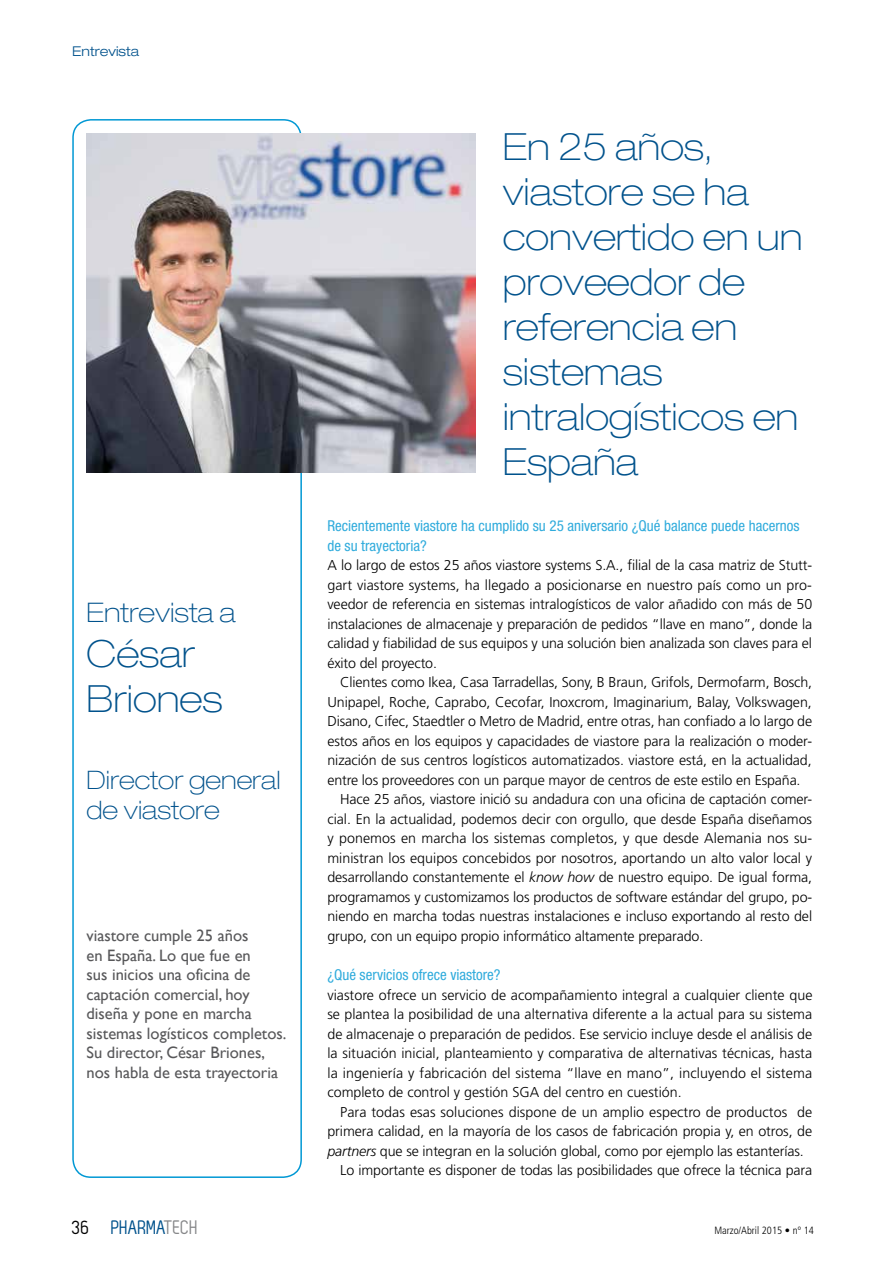
<style>
.page{position:relative;width:893px;height:1263px;background:#fff}
.page>*{position:absolute;margin:0;border:0;box-sizing:border-box;transform-origin:0 0}
.t1{font:100 expanded 37.5px/45px "Helvetica Neue LT Std";color:#00528c}
.t2{font:100 expanded 27px "Helvetica Neue LT Std";color:#00528c}
.t3{font:100 expanded 25.5px/30.6px "Helvetica Neue LT Std";color:#00528c}
.t4{font:19.5px "Zag";color:#00528c}
.t5{font:16.5px/19.5px "Gill Sans";color:#58585a}
.t6{font:condensed 15px/19.5px "Helvetica Neue LT Std";color:#2fabdc}
.t7{font:300 14.25px/19.5px "Frutiger";letter-spacing:-.01em;color:#000;text-align:justify}
.t8{font:300 expanded 13.5px "Helvetica Neue LT Std";color:#00528c}
.t9{font:300 condensed 10.5px "Frutiger";color:#000}
.s1{color:#000}
.s2{color:#87888a}
.s3{font-style:italic}
</style>
<div class="page">
<div style="left:72px;top:119px;width:230px;height:1059px;border:2px solid #0098d4;border-radius:18px"></div>
<img style="left:87px;top:133px;width:388px;height:339px">
<p class="t8" style="left:72px;top:43px;width:68px">Entrevista</p>
<h2 class="t2" style="left:87px;top:597px;width:151px">Entrevista a</h2>
<h1 class="t1" style="left:87px;top:631px;width:138px">César<br>Briones</h1>
<h3 class="t3" style="left:87px;top:764px;width:196px">Director general de viastore</h3>
<p class="t5" style="left:87px;top:926px;width:201px">viastore cumple 25 años<br>en España. Lo que fue en<br>sus inicios una oficina de captación comercial, hoy diseña y pone en marcha sistemas logísticos completos.<br>Su director, César Briones, nos habla de esta trayectoria</p>
<h3 class="t4" style="left:72px;top:1216px;width:127px"><span class="s1">36</span> PHARMA<span class="s2">TECH</span></h3>
<h1 class="t1" style="left:503px;top:124px;width:301px">En 25 años, viastore se ha convertido en un proveedor de referencia en sistemas intralogísticos en<br>España</h1>
<p class="t6" style="left:327px;top:516px;width:474px">Recientemente viastore ha cumplido su 25 aniversario ¿Qué balance puede hacernos de su trayectoria?</p>
<p class="t7" style="left:327px;top:556px;width:486px">A lo largo de estos 25 años viastore systems S.A., filial de la casa matriz de Stutt&shy;gart viastore systems, ha llegado a posicionarse en nuestro país como un pro&shy;veedor de referencia en sistemas intralogísticos de valor añadido con más de 50 instalaciones de almacenaje y preparación de pedidos “llave en mano”, donde la calidad y fiabilidad de sus equipos y una solución bien analizada son claves para el éxito del proyecto.</p>
<p class="t7" style="left:340px;top:673px;width:474px">Clientes como Ikea, Casa Tarradellas, Sony, B Braun, Grifols, Dermofarm, Bosch,</p>
<p class="t7" style="left:327px;top:692px;width:486px">Unipapel, Roche, Caprabo, Cecofar, Inoxcrom, Imaginarium, Balay, Volkswagen,</p>
<p class="t7" style="left:327px;top:712px;width:486px">Disano, Cifec, Staedtler o Metro de Madrid, entre otras, han confiado a lo largo de</p>
<p class="t7" style="left:327px;top:731px;width:486px">estos años en los equipos y capacidades de viastore para la realización o moder-</p>
<p class="t7" style="left:327px;top:751px;width:486px">nización de sus centros logísticos automatizados. viastore está, en la actualidad,</p>
<p class="t7" style="left:327px;top:770px;width:475px">entre los proveedores con un parque mayor de centros de este estilo en España.</p>
<p class="t7" style="left:340px;top:790px;width:473px">Hace 25 años, viastore inició su andadura con una oficina de captación comer-</p>
<p class="t7" style="left:327px;top:809px;width:486px">cial. En la actualidad, podemos decir con orgullo, que desde España diseñamos</p>
<p class="t7" style="left:327px;top:829px;width:486px">y ponemos en marcha los sistemas completos, y que desde Alemania nos su-</p>
<p class="t7" style="left:327px;top:848px;width:486px">ministran los equipos concebidos por nosotros, aportando un alto valor local y</p>
<p class="t7" style="left:327px;top:868px;width:486px">desarrollando constantemente el <span class="s3">know how</span> de nuestro equipo. De igual forma,</p>
<p class="t7" style="left:327px;top:887px;width:486px">programamos y customizamos los productos de software estándar del grupo, po-</p>
<p class="t7" style="left:327px;top:907px;width:486px">niendo en marcha todas nuestras instalaciones e incluso exportando al resto del</p>
<p class="t7" style="left:327px;top:926px;width:377px">grupo, con un equipo propio informático altamente preparado.</p>
<p class="t6" style="left:327px;top:965px;width:175px">¿Qué servicios ofrece viastore?</p>
<p class="t7" style="left:327px;top:985px;width:487px">viastore ofrece un servicio de acompañamiento integral a cualquier cliente que se plantea la posibilidad de una alternativa diferente a la actual para su sistema de almacenaje o preparación de pedidos. Ese servicio incluye desde el análisis de la situación inicial, planteamiento y comparativa de alternativas técnicas, hasta la ingeniería y fabricación del sistema “llave en mano”, incluyendo el sistema completo de control y gestión SGA del centro en cuestión.</p>
<p class="t7" style="left:340px;top:1102px;width:474px">Para todas esas soluciones dispone de un amplio espectro de productos de</p>
<p class="t7" style="left:327px;top:1121px;width:486px">primera calidad, en la mayoría de los casos de fabricación propia y, en otros, de</p>
<p class="t7" style="left:327px;top:1141px;width:478px"><span class="s3">partners</span> que se integran en la solución global, como por ejemplo las estanterías.</p>
<p class="t7" style="left:340px;top:1160px;width:473px">Lo importante es disponer de todas las posibilidades que ofrece la técnica para</p>
<p class="t9" style="left:714px;top:1224px;width:101px">Marzo/Abril 2015 • nº 14</p>
</div>
